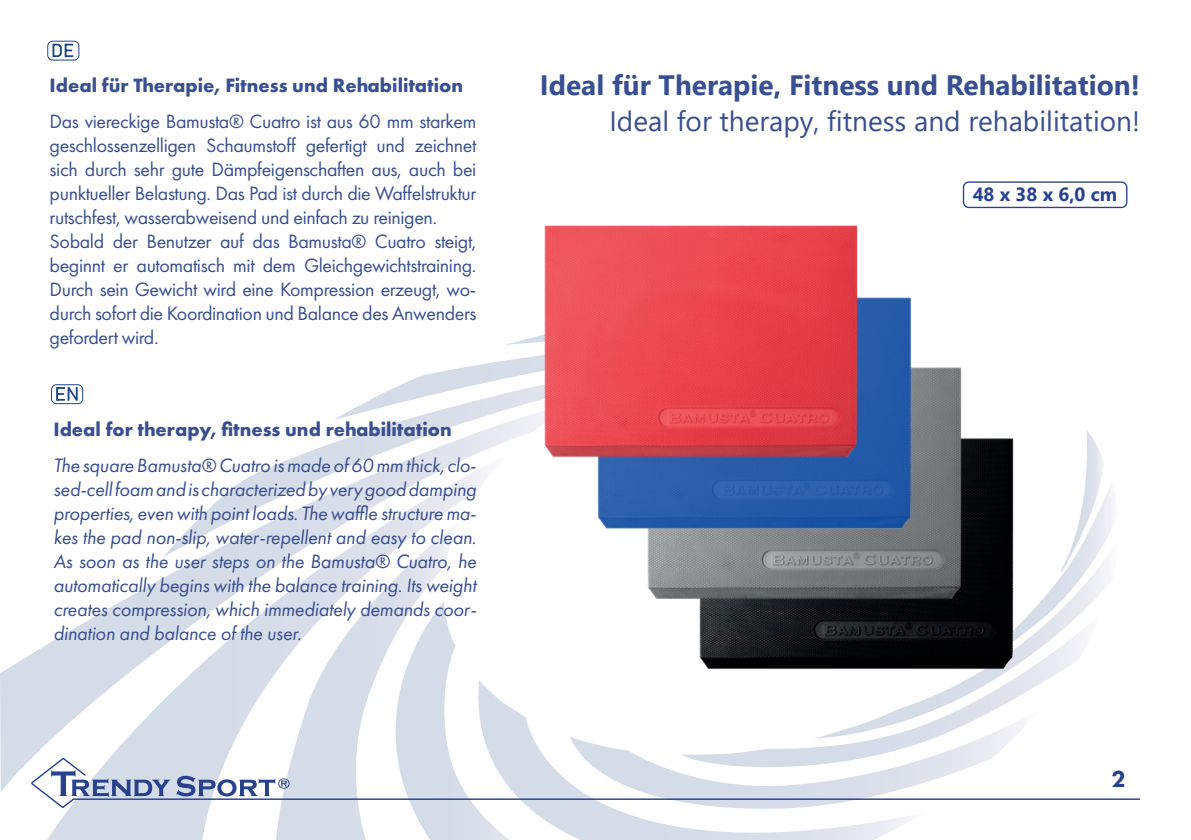
<style>
.page{position:relative;width:1191px;height:840px;background:#fff}
.page>*{position:absolute;margin:0;border:0;box-sizing:border-box;transform-origin:0 0}
.t1{font:700 28px "Segoe UI";color:#384f91}
.t2{font:28px "Segoe UI";color:#384f91}
.t3{font:800 24px "Futura PT";color:#27418f}
.t4{font:20px/24px "Futura PT";letter-spacing:-.02em;color:#384f91}
.t5{font:italic 20px/24px "Futura PT";letter-spacing:-.01em;color:#384f91;text-align:justify}
.t6{font:700 20px "Futura PT";color:#384f91}
.t7{font:700 19px "Segoe UI";color:#27418f}
</style>
<div class="page">
<svg style="left:367px;top:366px;width:138px;height:36px"></svg>
<svg style="left:0;top:402px;width:505px;height:390px"></svg>
<svg style="left:39px;top:453px;width:466px;height:386px"></svg>
<svg style="left:275px;top:521px;width:185px;height:318px"></svg>
<svg style="left:338px;top:601px;width:167px;height:238px"></svg>
<svg style="left:469px;top:679px;width:440px;height:160px"></svg>
<svg style="left:570px;top:708px;width:339px;height:103px"></svg>
<svg style="left:681px;top:684px;width:332px;height:73px"></svg>
<svg style="left:814px;top:664px;width:257px;height:74px"></svg>
<svg style="left:1058px;top:430px;width:54px;height:234px"></svg>
<svg style="left:31px;top:757px;width:1109px;height:50px"></svg>
<svg style="left:52px;top:44px;width:21px;height:13px"></svg>
<div style="left:47px;top:41px;width:32px;height:20px;border:1px solid #1b4587;border-radius:5px"></div>
<div style="left:962px;top:181px;width:165px;height:27px;border:1px solid #27418f;border-radius:5px"></div>
<div style="left:51px;top:384px;width:32px;height:20px;border:1px solid #1b4587;border-radius:5px"></div>
<svg style="left:56px;top:387px;width:22px;height:13px"></svg>
<img style="left:661px;top:438px;width:397px;height:246px">
<img style="left:647px;top:367px;width:359px;height:246px">
<img style="left:597px;top:297px;width:359px;height:247px">
<img style="left:505px;top:225px;width:397px;height:246px">
<p class="t6" style="left:50px;top:72px;width:415px">Ideal für Therapie, Fitness und Rehabilitation</p>
<p class="t4" style="left:50px;top:109px;width:428px">Das viereckige Bamusta® Cuatro ist aus 60 mm starkem geschlossenzelligen Schaumstoff gefertigt und zeichnet sich durch sehr gute Dämpfeigenschaften aus, auch bei punktueller Belastung. Das Pad ist durch die Waffelstruktur rutschfest, wasserabweisend und einfach zu reinigen.<br>Sobald der Benutzer auf das Bamusta® Cuatro steigt, beginnt er automatisch mit dem Gleichgewichtstraining.<br>Durch sein Gewicht wird eine Kompression erzeugt, wo&shy;durch sofort die Koordination und Balance des Anwenders gefordert wird.</p>
<p class="t6" style="left:53px;top:415px;width:400px">Ideal for therapy, fitness und rehabilitation</p>
<p class="t5" style="left:53px;top:452px;width:424px">The square Bamusta® Cuatro is made of 60 mm thick, clo&shy;sed-cell foam and is characterized by very good damping properties, even with point loads. The waffle structure ma&shy;kes the pad non-slip, water-repellent and easy to clean.<br>As soon as the user steps on the Bamusta® Cuatro, he automatically begins with the balance training. Its weight creates compression, which immediately demands coor&shy;dination and balance of the user.</p>
<h1 class="t1" style="left:540px;top:59px;width:601px">Ideal für Therapie, Fitness und Rehabilitation!</h1>
<h1 class="t2" style="left:609px;top:95px;width:532px">Ideal for therapy, fitness and rehabilitation!</h1>
<p class="t7" style="left:972px;top:176px;width:146px">48 x 38 x 6,0 cm</p>
<p class="t3" style="left:1111px;top:763px;width:16px">2</p>
</div>
